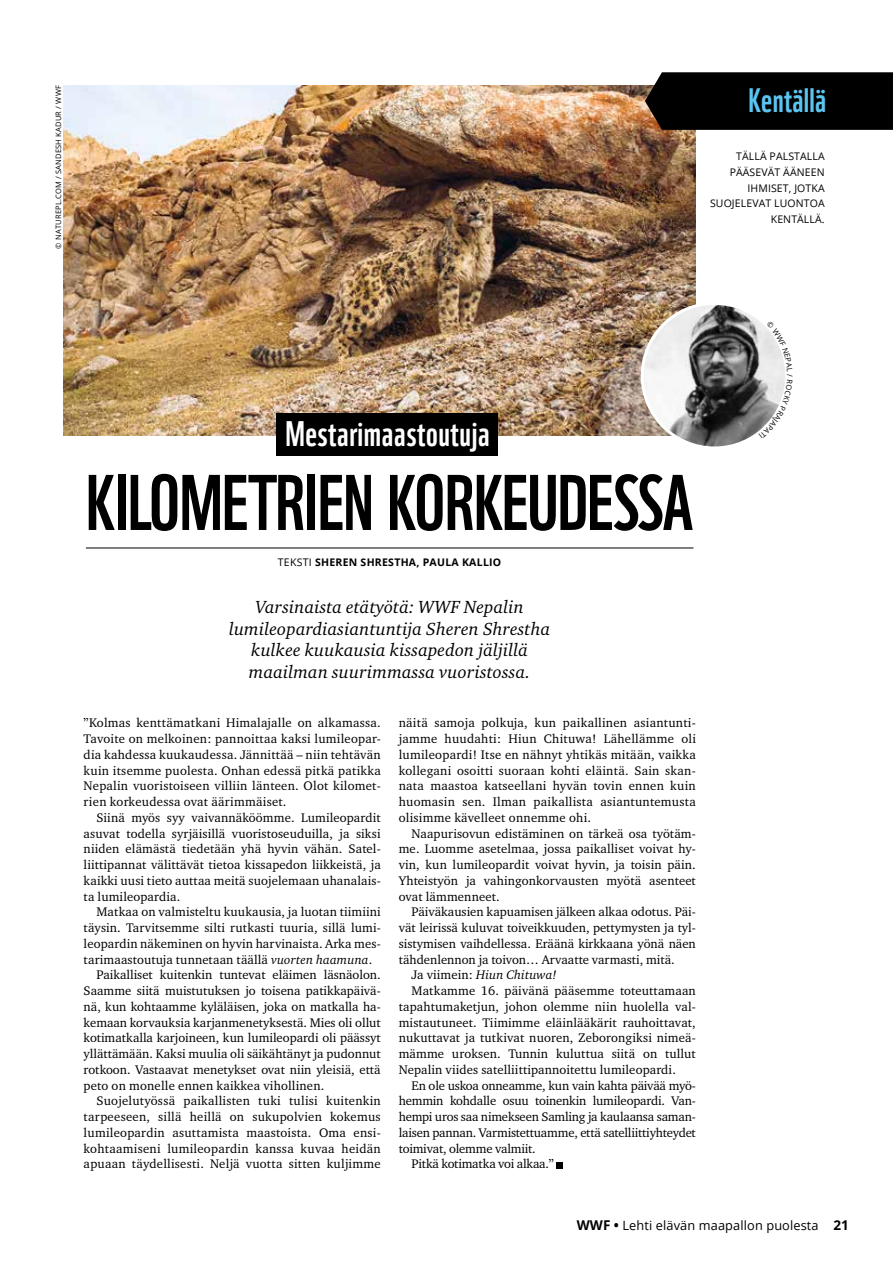
<style>
.page{position:relative;width:893px;height:1263px;background:#fff}
.page>*{position:absolute;margin:0;border:0;box-sizing:border-box;transform-origin:0 0}
.t1{font:76.5px "WWF";letter-spacing:-.01em;color:#000}
.t2{font:34.5px "WWF";letter-spacing:.02em;color:#fff}
.t3{font:33px "WWF";letter-spacing:.01em;color:#5bc5f2}
.t4{font:italic 18px/21.6px "Charter ITC Pro";letter-spacing:.01em;color:#000;text-align:center}
.t5{font:12.75px/15.8px "Charter ITC Pro";letter-spacing:.01em;color:#000;text-align:justify}
.t6{font:12.75px "Charter ITC Pro";letter-spacing:-.015em;color:#000}
.t7{font:12.75px "Open Sans";letter-spacing:.01em;color:#000}
.t8{font:italic 12.75px "Charter ITC Pro";letter-spacing:.01em;color:#000}
.t9{font:10.5px/15.8px "Open Sans";letter-spacing:.01em;color:#000;text-align:right}
.t10{font:700 10.5px "Open Sans";letter-spacing:.025em;color:#000}
.t11{font:7.5px "Open Sans";letter-spacing:.025em;color:#000}
.s1{font-weight:400}
.s2{font-style:italic}
.s3{font-style:normal}
.s4{font-weight:700;font-size:13.5px}
</style>
<div class="page">
<img style="left:64px;top:85px;width:631px;height:351px">
<div style="left:277px;top:414px;width:221px;height:42px;background:#000"></div>
<hr style="left:86px;top:548px;width:607px;height:1px;background:#000">
<div style="left:645px;top:72px;width:248px;height:58px;background:#000"></div>
<div style="left:556px;top:1162px;width:7px;height:6px;background:#000"></div>
<img style="left:642px;top:303px;width:145px;height:145px;border-radius:72px">
<svg style="left:759px;top:321px;width:28px;height:111px"></svg>
<p class="t11" style="left:53px;top:249px;width:165px;rotate:-90deg">© NATUREPL.COM / SANDESH KADUR / WWF</p>
<h3 class="t3" style="left:748px;top:74px;width:79px">Kentällä</h3>
<p class="t9" style="left:710px;top:148px;width:116px">TÄLLÄ PALSTALLA<br>PÄÄSEVÄT ÄÄNEEN<br>IHMISET, JOTKA<br>SUOJELEVAT LUONTOA<br>KENTÄLLÄ.</p>
<h2 class="t2" style="left:285px;top:407px;width:206px">Mestarimaastoutuja</h2>
<h1 class="t1" style="left:86px;top:443px;width:609px">KILOMETRIEN KORKEUDESSA</h1>
<p class="t10" style="left:278px;top:555px;width:225px"><span class="s1">TEKSTI</span> SHEREN SHRESTHA, PAULA KALLIO</p>
<h3 class="t4" style="left:229px;top:596px;width:323px">Varsinaista etätyötä: WWF Nepalin lumileopardiasiantuntija Sheren Shrestha kulkee kuukausia kissapedon jäljillä maailman suurimmassa vuoristossa.</h3>
<p class="t5" style="left:84px;top:715px;width:299px">”Kolmas kenttämatkani Himalajalle on alkamassa.<br>Tavoite on melkoinen: pannoittaa kaksi lumileopar&shy;dia kahdessa kuukaudessa. Jännittää – niin tehtävän kuin itsemme puolesta. Onhan edessä pitkä patikka Nepalin vuoristoiseen villiin länteen. Olot kilomet&shy;rien korkeudessa ovat äärimmäiset.</p>
<p class="t5" style="left:84px;top:809px;width:299px;text-indent:13px">Siinä myös syy vaivannäköömme. Lumileopardit asuvat todella syrjäisillä vuoristoseuduilla, ja siksi niiden elämästä tiedetään yhä hyvin vähän. Satel&shy;liittipannat välittävät tietoa kissapedon liikkeistä, ja kaikki uusi tieto auttaa meitä suojelemaan uhanalais&shy;ta lumileopardia.</p>
<p class="t5" style="left:96px;top:904px;width:286px">Matkaa on valmisteltu kuukausia, ja luotan tiimiini</p>
<p class="t5" style="left:84px;top:920px;width:299px">täysin. Tarvitsemme silti rutkasti tuuria, sillä lumi-</p>
<p class="t5" style="left:84px;top:935px;width:299px">leopardin näkeminen on hyvin harvinaista. Arka mes-</p>
<p class="t5" style="left:84px;top:951px;width:290px">tarimaastoutuja tunnetaan täällä <span class="s2">vuorten haamuna</span>.</p>
<p class="t5" style="left:96px;top:967px;width:286px">Paikalliset kuitenkin tuntevat eläimen läsnäolon.</p>
<p class="t5" style="left:84px;top:983px;width:299px">Saamme siitä muistutuksen jo toisena patikkapäivä-</p>
<p class="t5" style="left:84px;top:998px;width:299px">nä, kun kohtaamme kyläläisen, joka on matkalla ha-</p>
<p class="t5" style="left:84px;top:1014px;width:299px">kemaan korvauksia karjanmenetyksestä. Mies oli ollut</p>
<p class="t5" style="left:84px;top:1030px;width:299px">kotimatkalla karjoineen, kun lumileopardi oli päässyt</p>
<p class="t5" style="left:84px;top:1046px;width:299px">yllättämään. Kaksi muulia oli säikähtänyt ja pudonnut</p>
<p class="t5" style="left:84px;top:1061px;width:299px">rotkoon. Vastaavat menetykset ovat niin yleisiä, että</p>
<p class="t5" style="left:84px;top:1077px;width:242px">peto on monelle ennen kaikkea vihollinen.</p>
<p class="t5" style="left:96px;top:1093px;width:286px">Suojelutyössä paikallisten tuki tulisi kuitenkin</p>
<p class="t5" style="left:84px;top:1109px;width:299px">tarpeeseen, sillä heillä on sukupolvien kokemus</p>
<p class="t5" style="left:84px;top:1124px;width:299px">lumileopardin asuttamista maastoista. Oma ensi-</p>
<p class="t5" style="left:84px;top:1140px;width:299px">kohtaamiseni lumileopardin kanssa kuvaa heidän</p>
<p class="t5" style="left:84px;top:1156px;width:299px">apuaan täydellisesti. Neljä vuotta sitten kuljimme</p>
<p class="t5" style="left:399px;top:715px;width:299px">näitä samoja polkuja, kun paikallinen asiantunti&shy;jamme huudahti: Hiun Chituwa! Lähellämme oli lumileopardi! Itse en nähnyt yhtikäs mitään, vaikka kollegani osoitti suoraan kohti eläintä. Sain skan&shy;nata maastoa katseellani hyvän tovin ennen kuin huomasin sen. Ilman paikallista asiantuntemusta olisimme kävelleet onnemme ohi.</p>
<p class="t5" style="left:399px;top:825px;width:299px;text-indent:13px">Naapurisovun edistäminen on tärkeä osa työtäm&shy;me. Luomme asetelmaa, jossa paikalliset voivat hy&shy;vin, kun lumileopardit voivat hyvin, ja toisin päin.<br>Yhteistyön ja vahingonkorvausten myötä asenteet ovat lämmenneet.</p>
<p class="t5" style="left:411px;top:904px;width:286px">Päiväkausien kapuamisen jälkeen alkaa odotus. Päi-</p>
<p class="t5" style="left:399px;top:919px;width:299px">vät leirissä kuluvat toiveikkuuden, pettymysten ja tyl-</p>
<p class="t5" style="left:399px;top:935px;width:299px">sistymisen vaihdellessa. Eräänä kirkkaana yönä näen</p>
<p class="t5" style="left:399px;top:951px;width:278px">tähdenlennon ja toivon… Arvaatte varmasti, mitä.</p>
<p class="t8" style="left:411px;top:967px;width:147px"><span class="s3">Ja viimein:</span> Hiun Chituwa!</p>
<p class="t5" style="left:411px;top:982px;width:286px">Matkamme 16. päivänä pääsemme toteuttamaan</p>
<p class="t5" style="left:399px;top:998px;width:299px">tapahtumaketjun, johon olemme niin huolella val-</p>
<p class="t5" style="left:399px;top:1014px;width:299px">mistautuneet. Tiimimme eläinlääkärit rauhoittavat,</p>
<p class="t5" style="left:399px;top:1030px;width:299px">nukuttavat ja tutkivat nuoren, Zeborongiksi nimeä-</p>
<p class="t5" style="left:399px;top:1045px;width:299px">mämme uroksen. Tunnin kuluttua siitä on tullut</p>
<p class="t5" style="left:399px;top:1061px;width:279px">Nepalin viides satelliittipannoitettu lumileopardi.</p>
<p class="t6" style="left:411px;top:1077px;width:286px">En ole uskoa onneamme, kun vain kahta päivää myö-</p>
<p class="t6" style="left:399px;top:1093px;width:299px">hemmin kohdalle osuu toinenkin lumileopardi. Van-</p>
<p class="t6" style="left:399px;top:1109px;width:299px">hempi uros saa nimekseen Samling ja kaulaansa saman-</p>
<p class="t6" style="left:399px;top:1124px;width:299px">laisen pannan. Varmistettuamme, että satelliittiyhteydet</p>
<p class="t6" style="left:399px;top:1140px;width:139px">toimivat, olemme valmiit.</p>
<p class="t6" style="left:411px;top:1156px;width:144px">Pitkä kotimatka voi alkaa.”</p>
<p class="t7" style="left:577px;top:1217px;width:273px"><span class="s4">WWF •</span> Lehti elävän maapallon puolesta <span class="s4">21</span></p>
</div>
